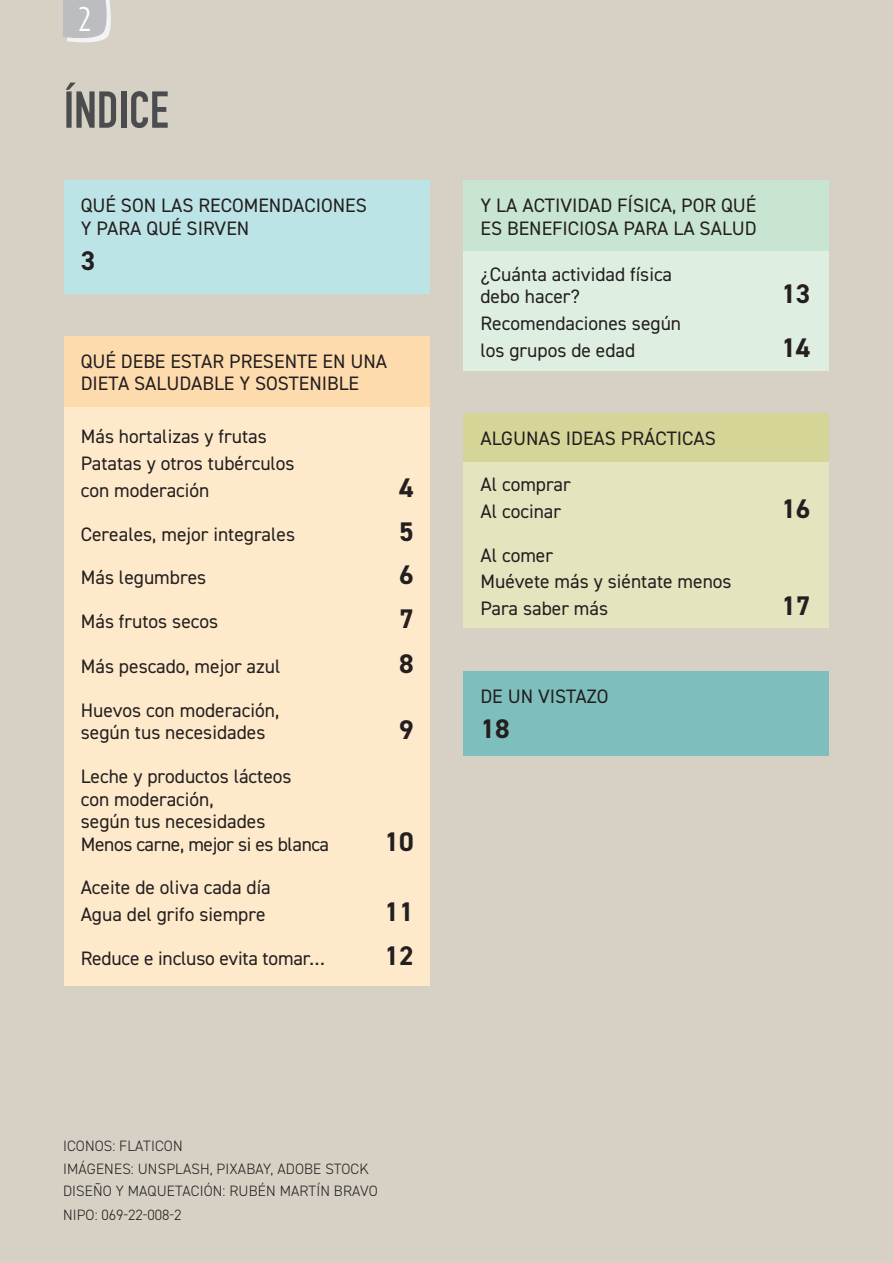
<style>
.page{position:relative;width:893px;height:1263px;background:#d6d1c4}
.page>*{position:absolute;margin:0;border:0;box-sizing:border-box;transform-origin:0 0}
.t1{font:700 51px "DIN Condensed";color:#4b4c4d}
.t2{font:28.5px "Dax Compact Pro";color:#fff}
.t3{font:700 27px "DIN2014";color:#231f20}
.t4{font:19.5px/22.5px "DIN2014";color:#231f20}
.t5{font:300 15px/23.9px "DIN2014";letter-spacing:.01em;color:#231f20}
</style>
<div class="page">
<svg style="left:63px;top:0;width:48px;height:43px;background:#c6c7c8"></svg>
<div style="left:64px;top:180px;width:365px;height:113px;background:#bce3e5"></div>
<div style="left:463px;top:413px;width:366px;height:49px;background:#d5d598"></div>
<div style="left:463px;top:462px;width:366px;height:166px;background:#e4e5bf"></div>
<div style="left:463px;top:180px;width:366px;height:72px;background:#c8e5d1"></div>
<div style="left:463px;top:252px;width:366px;height:119px;background:#deefe2"></div>
<div style="left:64px;top:336px;width:365px;height:71px;background:#fedbad"></div>
<div style="left:64px;top:407px;width:365px;height:579px;background:#feeacb"></div>
<div style="left:463px;top:671px;width:366px;height:84px;background:#7ebfbd"></div>
<h2 class="t2" style="left:78px;top:1px;width:14px">2</h2>
<h1 class="t1" style="left:64px;top:76px;width:106px">ÍNDICE</h1>
<p class="t4" style="left:81px;top:194px;width:288px">QUÉ SON LAS RECOMENDACIONES<br>Y PARA QUÉ SIRVEN</p>
<h3 class="t3" style="left:81px;top:243px;width:16px">3</h3>
<p class="t4" style="left:81px;top:350px;width:308px">QUÉ DEBE ESTAR PRESENTE EN UNA<br>DIETA SALUDABLE Y SOSTENIBLE</p>
<p class="t4" style="left:81px;top:423px;width:215px;line-height:26.7px">Más hortalizas y frutas<br>Patatas y otros tubérculos con moderación</p>
<h3 class="t3" style="left:399px;top:470px;width:16px">4</h3>
<p class="t4" style="left:81px;top:522px;width:216px">Cereales, mejor integrales</p>
<h3 class="t3" style="left:399px;top:513px;width:16px">5</h3>
<p class="t4" style="left:81px;top:566px;width:127px">Más legumbres</p>
<h3 class="t3" style="left:399px;top:557px;width:16px">6</h3>
<p class="t4" style="left:81px;top:610px;width:139px">Más frutos secos</p>
<h3 class="t3" style="left:399px;top:601px;width:16px">7</h3>
<p class="t4" style="left:81px;top:655px;width:201px">Más pescado, mejor azul</p>
<h3 class="t3" style="left:399px;top:646px;width:16px">8</h3>
<p class="t4" style="left:81px;top:698px;width:200px">Huevos con moderación, según tus necesidades</p>
<h3 class="t3" style="left:399px;top:712px;width:16px">9</h3>
<p class="t4" style="left:81px;top:765px;width:250px">Leche y productos lácteos<br>con moderación,<br>según tus necesidades<br>Menos carne, mejor si es blanca</p>
<p class="t4" style="left:81px;top:874px;width:191px;line-height:26.7px">Aceite de oliva cada día<br>Agua del grifo siempre</p>
<h3 class="t3" style="left:385px;top:823px;width:31px">10</h3>
<h3 class="t3" style="left:385px;top:894px;width:31px">11</h3>
<p class="t4" style="left:81px;top:947px;width:246px">Reduce e incluso evita tomar…</p>
<h3 class="t3" style="left:385px;top:938px;width:31px">12</h3>
<p class="t4" style="left:480px;top:194px;width:278px">Y LA ACTIVIDAD FÍSICA, POR QUÉ<br>ES BENEFICIOSA PARA LA SALUD</p>
<p class="t4" style="left:480px;top:262px;width:193px">¿Cuánta actividad física debo hacer?</p>
<p class="t4" style="left:480px;top:310px;width:202px;line-height:26.7px">Recomendaciones según los grupos de edad</p>
<p class="t4" style="left:480px;top:427px;width:237px">ALGUNAS IDEAS PRÁCTICAS</p>
<p class="t4" style="left:480px;top:471px;width:92px;line-height:26.7px">Al comprar<br>Al cocinar</p>
<p class="t4" style="left:480px;top:541px;width:253px;line-height:26.7px">Al comer<br>Muévete más y siéntate menos<br>Para saber más</p>
<h3 class="t3" style="left:781px;top:276px;width:31px">13</h3>
<h3 class="t3" style="left:781px;top:330px;width:31px">14</h3>
<h3 class="t3" style="left:781px;top:490px;width:31px">16</h3>
<h3 class="t3" style="left:781px;top:588px;width:31px">17</h3>
<p class="t4" style="left:480px;top:685px;width:130px">DE UN VISTAZO</p>
<h3 class="t3" style="left:480px;top:711px;width:31px">18</h3>
<p class="t5" style="left:63px;top:1134px;width:121px">ICONOS: FLATICON</p>
<p class="t5" style="left:63px;top:1179px;width:316px">DISEÑO Y MAQUETACIÓN: RUBÉN MARTÍN BRAVO<br>NIPO: 069-22-008-2</p>
<p class="t5" style="left:63px;top:1157px;width:307px">IMÁGENES: UNSPLASH, PIXABAY, ADOBE STOCK</p>
</div>
